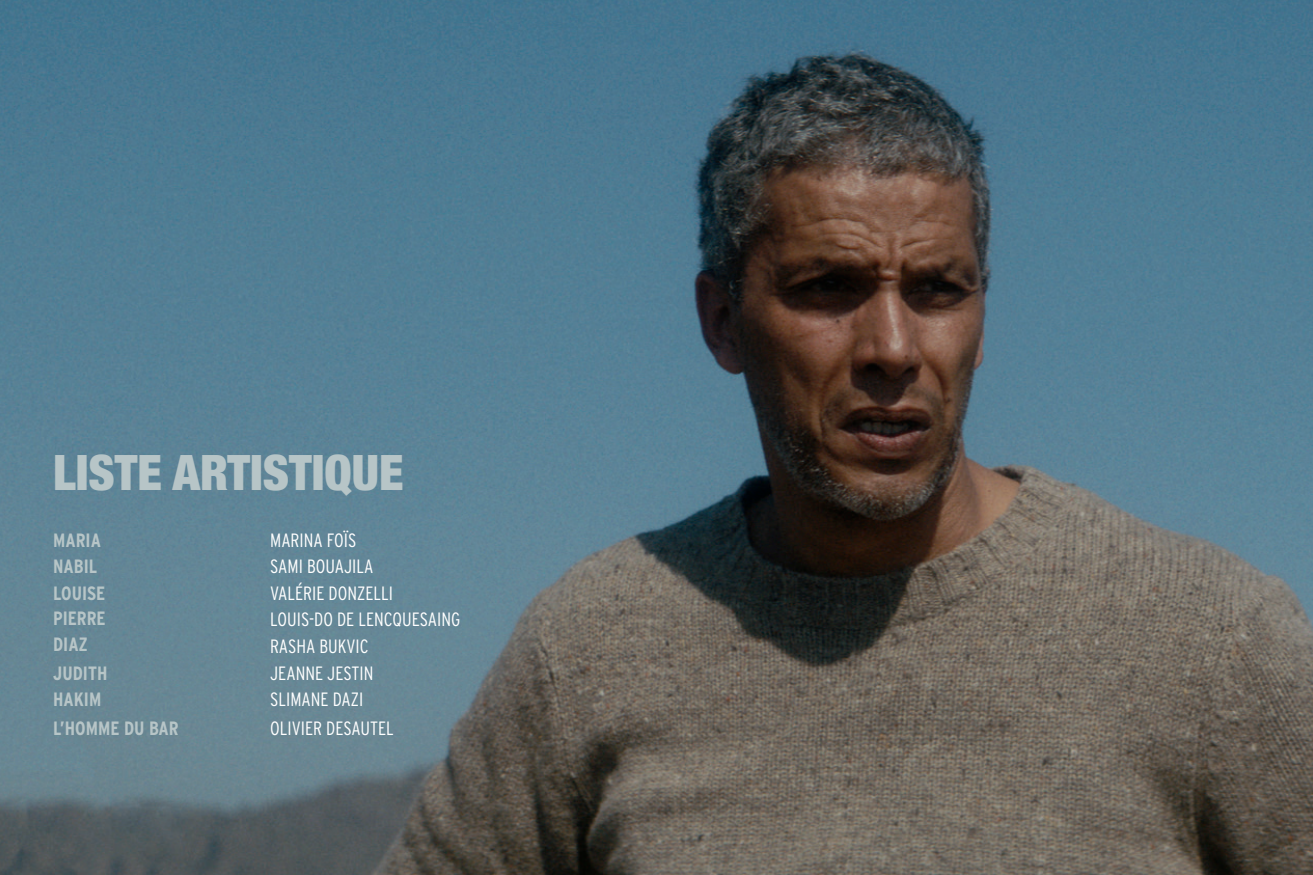
<style>
.page{position:relative;width:1313px;height:875px;background:#fff}
.page>*{position:absolute;margin:0;border:0;box-sizing:border-box;transform-origin:0 0}
.t1{font:900 condensed 49px "Helvetica Neue";color:#b7c5c7}
.t2{font:300 condensed 19.25px/26.6px "Interstate";color:#fff}
.t3{font:700 condensed 19.25px/26.6px "Interstate";color:#b7c5c7}
</style>
<div class="page">
<img style="left:0;top:0;width:1312px;height:875px">
<h1 class="t1" style="left:53px;top:443px;width:352px">LISTE ARTISTIQUE</h1>
<p class="t3" style="left:53px;top:526px;width:54px">MARIA<br>NABIL<br>LOUISE</p>
<p class="t3" style="left:53px;top:604px;width:54px">PIERRE<br>DIAZ</p>
<p class="t3" style="left:53px;top:659px;width:56px">JUDITH<br>HAKIM</p>
<p class="t3" style="left:53px;top:714px;width:127px">L’HOMME DU BAR</p>
<p class="t2" style="left:270px;top:526px;width:191px">MARINA FOÏS<br>SAMI BOUAJILA<br>VALÉRIE DONZELLI<br>LOUIS-DO DE LENCQUESAING<br>RASHA BUKVIC<br>JEANNE JESTIN<br>SLIMANE DAZI</p>
<p class="t2" style="left:270px;top:715px;width:125px">OLIVIER DESAUTEL</p>
</div>
